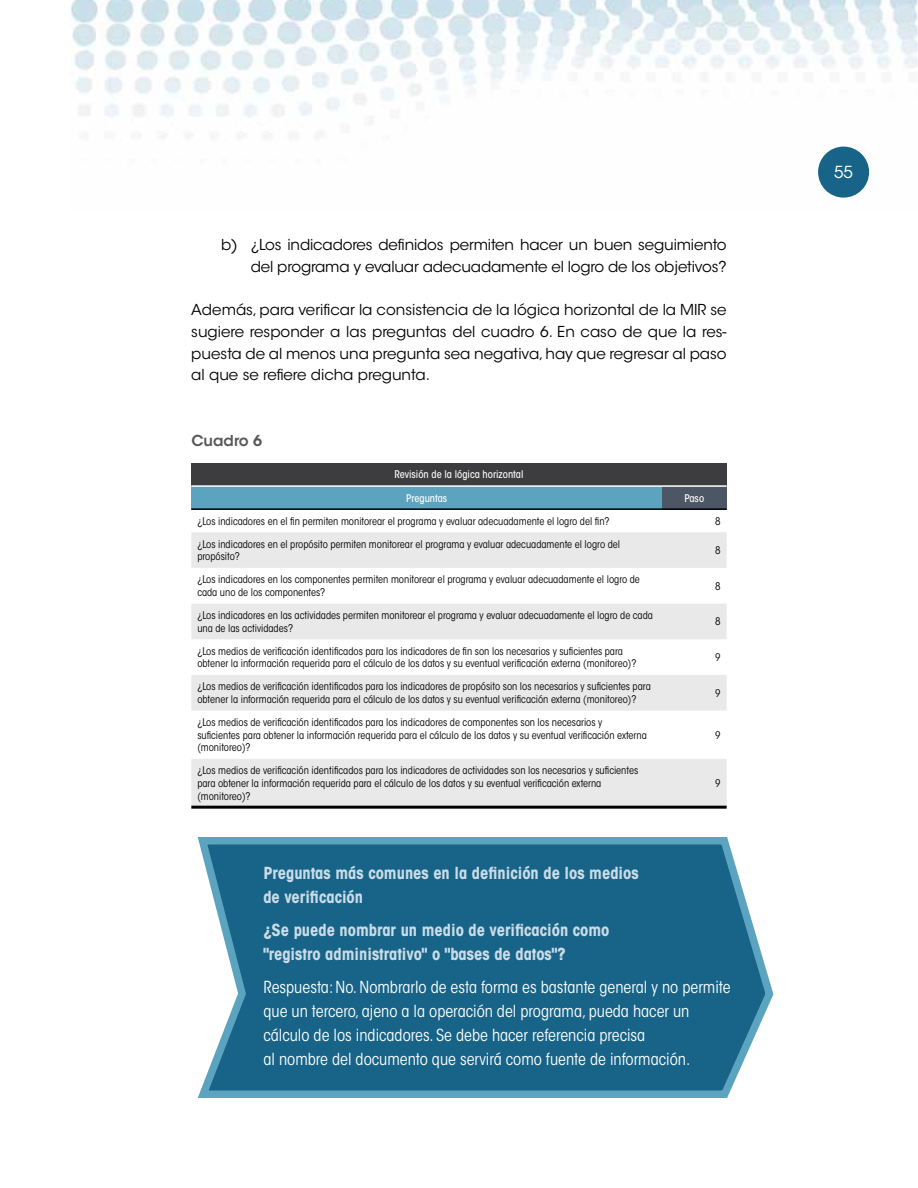
<style>
.page{position:relative;width:918px;height:1188px;background:#fff}
.page>*{position:absolute;margin:0;border:0;box-sizing:border-box;transform-origin:0 0}
.t1{font:condensed 16.5px/24px "ITC Avant Garde Std";color:#fff}
.t2{font:700 condensed 16.5px/24px "ITC Avant Garde Std";color:#cbdce6}
.t3{font:16.5px "ITC Avant Garde Std";color:#fff}
.t4{font:15px/21.8px "ITC Avant Garde Std";letter-spacing:-.01em;color:#000;text-align:right}
.t5{font:600 15px "ITC Avant Garde Std";color:#58595b}
.t6{font:condensed 10.5px/12.6px "ITC Avant Garde Std";color:#000}
.t7{font:500 condensed 10.5px/23.1px "ITC Avant Garde Std";color:#fff}
</style>
<div class="page">
<img style="left:70px;top:0;width:848px;height:195px">
<div style="left:818px;top:147px;width:51px;height:51px;background:#176488;border-radius:50%"></div>
<svg style="left:197px;top:837px;width:577px;height:261px;background:#2e7595"></svg>
<div style="left:191px;top:463px;width:536px;height:23px;background:#3d3c3e"></div>
<div style="left:191px;top:486px;width:471px;height:23px;background:#5ba3bf"></div>
<div style="left:662px;top:486px;width:65px;height:23px;background:#4d5665"></div>
<svg style="left:191px;top:532px;width:536px;height:274px;fill:#e9e9ea"></svg>
<hr style="left:191px;top:806px;width:471px;height:3px;background:#000">
<hr style="left:662px;top:806px;width:65px;height:3px;background:#000">
<hr style="left:191px;top:508px;width:471px;height:2px;background:#000">
<hr style="left:662px;top:508px;width:65px;height:2px;background:#000">
<hr style="left:191px;top:485px;width:471px;height:2px;background:#fff">
<hr style="left:662px;top:485px;width:65px;height:2px;background:#fff">
<h2 class="t4" style="left:221px;top:234px;width:507px">b) ¿Los indicadores definidos permiten hacer un buen seguimiento del programa y evaluar adecuadamente el logro de los objetivos?</h2>
<p class="t4" style="left:191px;top:299px;width:537px;text-align:justify">Además, para verificar la consistencia de la lógica horizontal de la MIR se sugiere responder a las preguntas del cuadro 6. En caso de que la res&shy;puesta de al menos una pregunta sea negativa, hay que regresar al paso al que se refiere dicha pregunta.</p>
<h2 class="t5" style="left:191px;top:431px;width:72px">Cuadro 6</h2>
<p class="t7" style="left:406px;top:463px;width:119px;text-indent:-12px">Revisión de la lógica horizontal<br>Preguntas</p>
<p class="t7" style="left:684px;top:486px;width:21px">Paso</p>
<p class="t6" style="left:197px;top:515px;width:414px">¿Los indicadores en el fin permiten monitorear el programa y evaluar adecuadamente el logro del fin?</p>
<p class="t6" style="left:715px;top:515px;width:7px">8</p>
<p class="t6" style="left:197px;top:538px;width:424px">¿Los indicadores en el propósito permiten monitorear el programa y evaluar adecuadamente el logro del propósito?</p>
<p class="t6" style="left:715px;top:544px;width:7px">8</p>
<p class="t6" style="left:197px;top:573px;width:444px">¿Los indicadores en los componentes permiten monitorear el programa y evaluar adecuadamente el logro de cada uno de los componentes?</p>
<p class="t6" style="left:715px;top:580px;width:7px">8</p>
<p class="t6" style="left:197px;top:609px;width:457px">¿Los indicadores en las actividades permiten monitorear el programa y evaluar adecuadamente el logro de cada una de las actividades?</p>
<p class="t6" style="left:715px;top:615px;width:7px">8</p>
<p class="t6" style="left:197px;top:645px;width:441px">¿Los medios de verificación identificados para los indicadores de fin son los necesarios y suficientes para obtener la información requerida para el cálculo de los datos y su eventual verificación externa (monitoreo)?</p>
<p class="t6" style="left:715px;top:651px;width:7px">9</p>
<p class="t6" style="left:197px;top:680px;width:455px">¿Los medios de verificación identificados para los indicadores de propósito son los necesarios y suficientes para obtener la información requerida para el cálculo de los datos y su eventual verificación externa (monitoreo)?</p>
<p class="t6" style="left:715px;top:687px;width:7px">9</p>
<p class="t6" style="left:197px;top:716px;width:451px">¿Los medios de verificación identificados para los indicadores de componentes son los necesarios y suficientes para obtener la información requerida para el cálculo de los datos y su eventual verificación externa (monitoreo)?</p>
<p class="t6" style="left:715px;top:729px;width:7px">9</p>
<p class="t6" style="left:197px;top:764px;width:442px">¿Los medios de verificación identificados para los indicadores de actividades son los necesarios y suficientes para obtener la información requerida para el cálculo de los datos y su eventual verificación externa (monitoreo)?</p>
<p class="t6" style="left:715px;top:777px;width:7px">9</p>
<h1 class="t2" style="left:263px;top:861px;width:377px">Preguntas más comunes en la definición de los medios de verificación</h1>
<h1 class="t2" style="left:263px;top:918px;width:348px">¿Se puede nombrar un medio de verificación como "registro administrativo" o "bases de datos"?</h1>
<p class="t1" style="left:263px;top:975px;width:469px">Respuesta: No. Nombrarlo de esta forma es bastante general y no permite que un tercero, ajeno a la operación del programa, pueda hacer un cálculo de los indicadores. Se debe hacer referencia precisa<br>al nombre del documento que servirá como fuente de información.</p>
<h1 class="t3" style="left:834px;top:162px;width:21px">55</h1>
</div>
